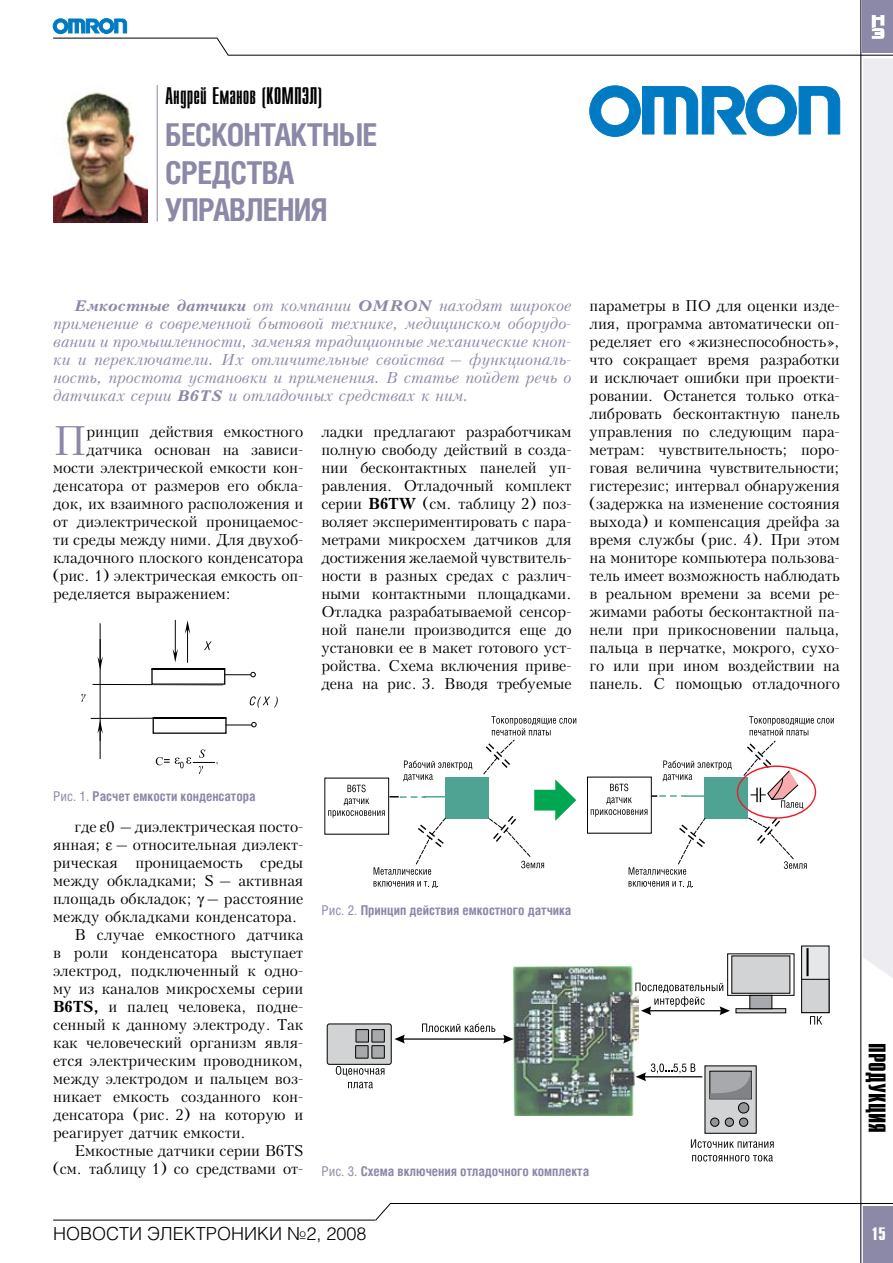
<style>
.page{position:relative;width:893px;height:1263px;background:#fff}
.page>*{position:absolute;margin:0;border:0;box-sizing:border-box;transform-origin:0 0}
.t1{font:39.9px "Kudryashev";color:#8b88a8}
.t2{font:700 31.5px/37.5px "Helios Cond";letter-spacing:-.025em;color:#8b88a8}
.t3{font:24px "Compact C";color:#000}
.t4{font:700 24px "Compact C";color:#000}
.t5{font:300 18px "Helios";color:#000}
.t6{font:700 18px "Compact C";color:#fff}
.t7{font:15px/18px "Kudryashev";color:#000;text-align:justify}
.t8{font:italic 15px/18px "Kudryashev";letter-spacing:-.005em;color:#8b88a8;text-align:justify}
.t9{font:700 13.5px "Helios Cond";color:#8b88a8}
.s1{font-weight:700}
.s2{font-weight:400}
</style>
<div class="page">
<hr style="left:53px;top:1220px;width:322px;height:1px;background:#000">
<svg style="left:375px;top:1203px;width:16px;height:18px"></svg>
<hr style="left:390px;top:1203px;width:503px;height:1px;background:#000">
<div style="left:863px;top:1206px;width:30px;height:57px;background:#8b88a8"></div>
<hr style="left:860px;top:0;width:1px;height:1263px;background:#000">
<div style="left:863px;top:0;width:30px;height:53px;background:#8b88a8"></div>
<svg style="left:872px;top:15px;width:12px;height:24px"></svg>
<hr style="left:228px;top:55px;width:665px;height:1px;background:#000">
<hr style="left:53px;top:38px;width:164px;height:1px;background:#000">
<svg style="left:216px;top:37px;width:13px;height:19px"></svg>
<div style="left:863px;top:58px;width:30px;height:920px;background:#edecf1"></div>
<svg style="left:53px;top:19px;width:74px;height:15px"></svg>
<svg style="left:589px;top:85px;width:251px;height:52px"></svg>
<hr style="left:157px;top:85px;width:1px;height:137px;background:#8b88a8">
<img style="left:53px;top:92px;width:95px;height:130px">
<svg style="left:491px;top:716px;width:85px;height:19px"></svg>
<svg style="left:749px;top:716px;width:84px;height:19px"></svg>
<svg style="left:374px;top:867px;width:57px;height:8px"></svg>
<svg style="left:374px;top:881px;width:64px;height:7px"></svg>
<svg style="left:629px;top:867px;width:57px;height:8px"></svg>
<svg style="left:629px;top:881px;width:64px;height:7px"></svg>
<svg style="left:521px;top:865px;width:23px;height:3px"></svg>
<svg style="left:784px;top:863px;width:23px;height:6px"></svg>
<svg style="left:415px;top:739px;width:380px;height:126px"></svg>
<svg style="left:328px;top:742px;width:475px;height:107px"></svg>
<img style="left:513px;top:967px;width:126px;height:148px">
<div style="left:727px;top:953px;width:67px;height:43px;border:1px solid #000"></div>
<div style="left:802px;top:946px;width:27px;height:66px;background:#e6e7e8"></div>
<div style="left:801px;top:945px;width:28px;height:68px;border:1px solid #000"></div>
<div style="left:802px;top:979px;width:27px;height:33px;background:#d1d3d4"></div>
<div style="left:801px;top:979px;width:28px;height:34px;border:1px solid #000"></div>
<svg style="left:735px;top:1008px;width:51px;height:5px"></svg>
<div style="left:749px;top:995px;width:23px;height:14px;background:#a7a9ac;border:1px solid #000"></div>
<div style="left:731px;top:955px;width:59px;height:39px;background:#d1d3d4;border:1px solid #000"></div>
<hr style="left:806px;top:948px;width:3px;height:28px;background:#000">
<svg style="left:810px;top:1016px;width:12px;height:8px"></svg>
<hr style="left:400px;top:1038px;width:108px;height:2px;background:#000">
<svg style="left:394px;top:1034px;width:11px;height:9px"></svg>
<svg style="left:503px;top:1034px;width:10px;height:9px"></svg>
<svg style="left:635px;top:983px;width:95px;height:32px"></svg>
<svg style="left:705px;top:1065px;width:52px;height:69px;background:#b8babb"></svg>
<svg style="left:709px;top:1071px;width:43px;height:28px"></svg>
<svg style="left:710px;top:1071px;width:41px;height:28px"></svg>
<div style="left:738px;top:1103px;width:11px;height:10px;background:#939598;border-radius:50%"></div>
<div style="left:738px;top:1102px;width:11px;height:11px;border:1px solid #000;border-radius:50%"></div>
<div style="left:739px;top:1118px;width:9px;height:8px;background:#939598;border-radius:50%"></div>
<div style="left:739px;top:1118px;width:9px;height:9px;border:1px solid #000;border-radius:50%"></div>
<div style="left:725px;top:1118px;width:8px;height:8px;background:#939598;border-radius:50%"></div>
<div style="left:725px;top:1118px;width:9px;height:9px;border:1px solid #000;border-radius:50%"></div>
<div style="left:711px;top:1118px;width:8px;height:8px;background:#939598;border-radius:50%"></div>
<div style="left:710px;top:1118px;width:9px;height:9px;border:1px solid #000;border-radius:50%"></div>
<svg style="left:691px;top:1139px;width:83px;height:9px"></svg>
<svg style="left:692px;top:1155px;width:81px;height:6px"></svg>
<hr style="left:641px;top:1076px;width:61px;height:1px;background:#000">
<svg style="left:422px;top:1023px;width:73px;height:9px"></svg>
<div style="left:327px;top:1024px;width:64px;height:40px;background:#d1d3d4;border-radius:2px"></div>
<div style="left:327px;top:1023px;width:65px;height:42px;border:1px solid #000;border-radius:2px"></div>
<div style="left:356px;top:1029px;width:12px;height:13px;background:#a7a9ac"></div>
<div style="left:356px;top:1029px;width:13px;height:13px;border:1px solid #000"></div>
<div style="left:372px;top:1029px;width:12px;height:13px;background:#a7a9ac"></div>
<div style="left:371px;top:1029px;width:14px;height:13px;border:1px solid #000"></div>
<div style="left:372px;top:1046px;width:12px;height:12px;background:#a7a9ac"></div>
<div style="left:371px;top:1045px;width:14px;height:13px;border:1px solid #000"></div>
<div style="left:356px;top:1046px;width:12px;height:12px;background:#a7a9ac"></div>
<div style="left:355px;top:1045px;width:13px;height:13px;border:1px solid #000"></div>
<svg style="left:336px;top:1066px;width:48px;height:10px"></svg>
<svg style="left:348px;top:1082px;width:25px;height:6px"></svg>
<svg style="left:636px;top:1063px;width:59px;height:18px"></svg>
<hr style="left:100px;top:624px;width:1px;height:134px;background:#000">
<svg style="left:97px;top:720px;width:6px;height:21px"></svg>
<hr style="left:91px;top:718px;width:131px;height:1px;background:#000">
<hr style="left:92px;top:684px;width:131px;height:1px;background:#000">
<svg style="left:151px;top:620px;width:127px;height:114px"></svg>
<svg style="left:81px;top:639px;width:22px;height:73px"></svg>
<svg style="left:156px;top:749px;width:62px;height:25px"></svg>
<h3 class="t3" style="left:165px;top:84px;width:158px">Андрей Еманов (КОМПЭЛ)</h3>
<h2 class="t2" style="left:165px;top:116px;width:214px">БЕСКОНТАКТНЫЕ<br>СРЕДСТВА<br>УПРАВЛЕНИЯ</h2>
<p class="t8" style="left:53px;top:297px;width:520px;text-indent:21px"><span class="s1">Емкостные датчики</span> от компании <span class="s1">OMRON</span> находят широкое применение в современной бытовой технике, медицинском оборудо&shy;вании и промышленности, заменяя традиционные механические кноп&shy;ки и переключатели. Их отличительные свойства – функциональ&shy;ность, простота установки и применения. В статье пойдет речь о датчиках серии <span class="s1">B6TS</span> и отладочных средствах к ним.</p>
<h1 class="t1" style="left:53px;top:418px;width:35px">П</h1>
<p class="t7" style="left:87px;top:423px;width:218px">ринцип действия емкостного</p>
<p class="t7" style="left:87px;top:441px;width:218px">датчика основан на зависи-</p>
<p class="t7" style="left:53px;top:459px;width:252px">мости электрической емкости кон-</p>
<p class="t7" style="left:53px;top:477px;width:252px">денсатора от размеров его обкла-</p>
<p class="t7" style="left:53px;top:495px;width:252px">док, их взаимного расположения и</p>
<p class="t7" style="left:53px;top:513px;width:252px">от диэлектрической проницаемос-</p>
<p class="t7" style="left:53px;top:531px;width:252px">ти среды между ними. Для двухоб-</p>
<p class="t7" style="left:53px;top:549px;width:252px">кладочного плоского конденсатора</p>
<p class="t7" style="left:53px;top:567px;width:252px">(рис. 1) электрическая емкость оп-</p>
<p class="t7" style="left:53px;top:585px;width:179px">ределяется выражением:</p>
<p class="t7" style="left:321px;top:423px;width:252px">ладки предлагают разработчикам полную свободу действий в созда&shy;нии бесконтактных панелей уп&shy;равления. Отладочный комплект серии <span class="s1">B6TW</span> (см. таблицу 2) поз&shy;воляет экспериментировать с пара&shy;метрами микросхем датчиков для достижения желаемой чувствитель&shy;ности в разных средах с различ&shy;ными контактными площадками.<br>Отладка разрабатываемой сенсор&shy;ной панели производится еще до установки ее в макет готового уст&shy;ройства. Схема включения приве&shy;дена на рис. 3. Вводя требуемые</p>
<p class="t7" style="left:590px;top:297px;width:252px">параметры в ПО для оценки изде&shy;лия, программа автоматически оп&shy;ределяет его «жизнеспособность», что сокращает время разработки и исключает ошибки при проекти&shy;ровании. Останется только отка&shy;либровать бесконтактную панель управления по следующим пара&shy;метрам: чувствительность; поро&shy;говая величина чувствительности; гистерезис; интервал обнаружения (задержка на изменение состояния выхода) и компенсация дрейфа за время службы (рис. 4). При этом на мониторе компьютера пользова&shy;тель имеет возможность наблюдать в реальном времени за всеми ре&shy;жимами работы бесконтактной па&shy;нели при прикосновении пальца, пальца в перчатке, мокрого, сухо&shy;го или при ином воздействии на панель. С помощью отладочного</p>
<p class="t9" style="left:53px;top:788px;width:204px"><span class="s2">Рис. 1.</span> Расчет емкости конденсатора</p>
<p class="t7" style="left:74px;top:818px;width:230px">где 0 – диэлектрическая посто-</p>
<p class="t7" style="left:53px;top:836px;width:252px">янная; – относительная диэлект-</p>
<p class="t7" style="left:53px;top:854px;width:252px">рическая проницаемость среды</p>
<p class="t7" style="left:53px;top:872px;width:252px">между обкладками; S – активная</p>
<p class="t7" style="left:53px;top:890px;width:252px">площадь обкладок; – расстояние</p>
<p class="t7" style="left:53px;top:908px;width:246px">между обкладками конденсатора.</p>
<p class="t7" style="left:74px;top:926px;width:230px">В случае емкостного датчика</p>
<p class="t7" style="left:53px;top:944px;width:252px">в роли конденсатора выступает</p>
<p class="t7" style="left:53px;top:962px;width:252px">электрод, подключенный к одно-</p>
<p class="t7" style="left:53px;top:980px;width:252px">му из каналов микросхемы серии</p>
<p class="t7" style="left:53px;top:998px;width:252px"><span class="s1">B6TS,</span> и палец человека, подне-</p>
<p class="t7" style="left:53px;top:1016px;width:252px">сенный к данному электроду. Так</p>
<p class="t7" style="left:53px;top:1034px;width:252px">как человеческий организм явля-</p>
<p class="t7" style="left:53px;top:1052px;width:252px">ется электрическим проводником,</p>
<p class="t7" style="left:53px;top:1070px;width:252px">между электродом и пальцем воз-</p>
<p class="t7" style="left:53px;top:1088px;width:252px">никает емкость созданного кон-</p>
<p class="t7" style="left:53px;top:1106px;width:252px">денсатора (рис. 2) на которую и</p>
<p class="t7" style="left:53px;top:1124px;width:194px">реагирует датчик емкости.</p>
<p class="t7" style="left:74px;top:1142px;width:230px">Емкостные датчики серии B6TS</p>
<p class="t7" style="left:53px;top:1160px;width:252px">(см. таблицу 1) со средствами от-</p>
<p class="t9" style="left:321px;top:902px;width:251px"><span class="s2">Рис. 2.</span> Принцип действия емкостного датчика</p>
<p class="t9" style="left:321px;top:1162px;width:269px"><span class="s2">Рис. 3.</span> Схема включения отладочного комплекта</p>
<h3 class="t4" style="left:889px;top:1043px;width:91px;rotate:90deg">ПРОДУКЦИЯ</h3>
<p class="t5" style="left:53px;top:1222px;width:315px">НОВОСТИ ЭЛЕКТРОНИКИ №2, 2008</p>
<p class="t6" style="left:871px;top:1225px;width:16px">15</p>
</div>
